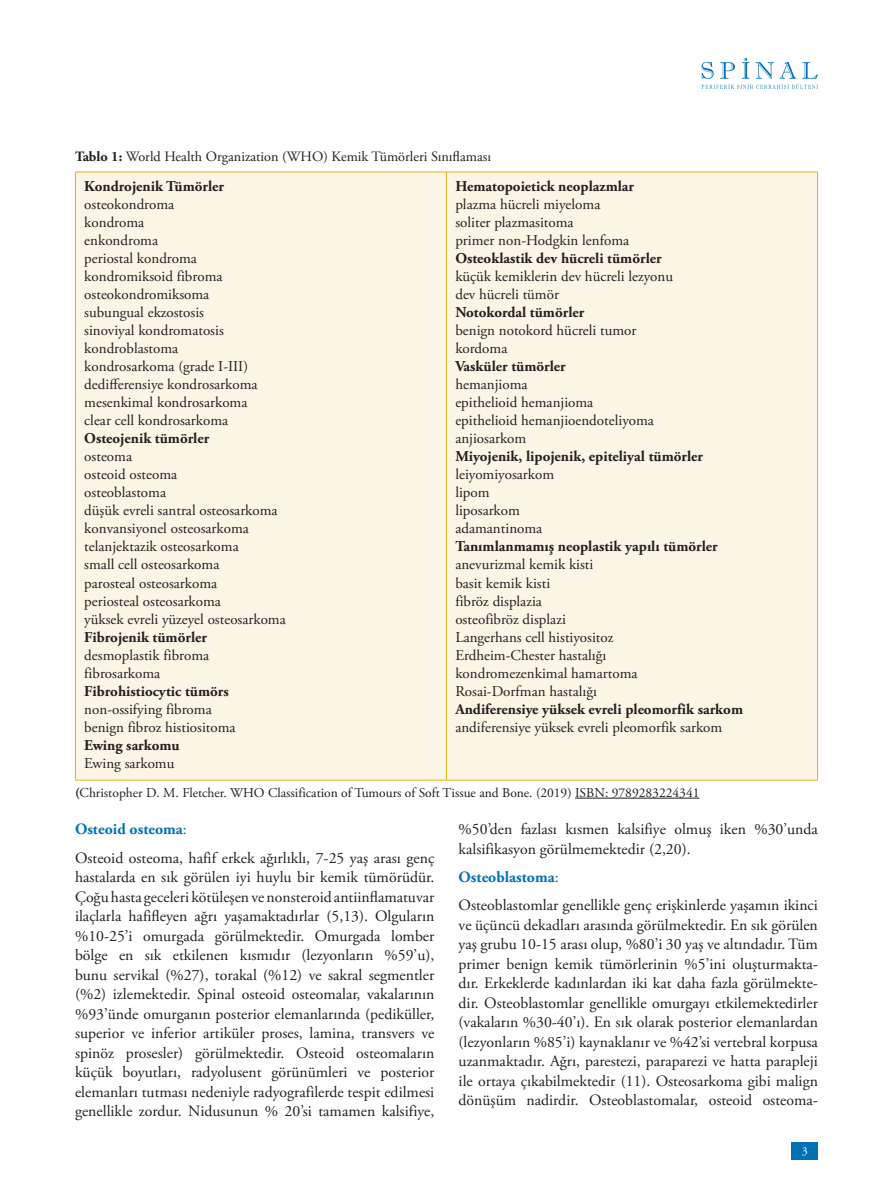
<style>
.page{position:relative;width:893px;height:1191px;background:#fff}
.page>*{position:absolute;margin:0;border:0;box-sizing:border-box;transform-origin:0 0}
.t1{font:15.75px/19.5px "Adobe Garamond Pro";color:#231f20}
.t2{font:15px/18px "Adobe Garamond Pro";color:#231f20}
.t3{font:700 15px "Adobe Garamond Pro";color:#231f20}
.t4{font:14.25px "Adobe Garamond Pro";color:#231f20}
.t5{font:13.5px "Adobe Garamond Pro";color:#231f20}
.t6{font:12px "Adobe Garamond Pro";color:#fff}
.s1{font-weight:700}
.s2{font-weight:700;color:#0072b4}
.s3{color:#0072b4}
</style>
<div class="page">
<div style="left:791px;top:1141px;width:27px;height:18px;background:#0072b4"></div>
<svg style="left:701px;top:58px;width:117px;height:31px"></svg>
<hr style="left:575px;top:798px;width:124px;height:1px;background:#231f20">
<div style="left:76px;top:173px;width:741px;height:606px;background:#fbf5e5"></div>
<hr style="left:75px;top:172px;width:371px;height:1px;background:#e6b120">
<hr style="left:75px;top:172px;width:1px;height:607px;background:#e6b120">
<hr style="left:446px;top:172px;width:372px;height:1px;background:#e6b120">
<hr style="left:817px;top:172px;width:1px;height:607px;background:#e6b120">
<hr style="left:75px;top:779px;width:371px;height:1px;background:#e6b120">
<hr style="left:446px;top:779px;width:372px;height:1px;background:#e6b120">
<hr style="left:446px;top:172px;width:1px;height:607px;background:#e6b120">
<p class="t4" style="left:75px;top:148px;width:417px"><span class="s1">Tablo 1:</span> World Health Organization (WHO) Kemik Tümörleri Sınıflaması</p>
<p class="t3" style="left:84px;top:178px;width:141px">Kondrojenik Tümörler</p>
<p class="t2" style="left:84px;top:196px;width:175px">osteokondroma<br>kondroma<br>enkondroma<br>periostal kondroma kondromiksoid fibroma osteokondromiksoma subungual ekzostosis sinoviyal kondromatosis kondroblastoma kondrosarkoma (grade I-III) dedifferensiye kondrosarkoma mesenkimal kondrosarkoma clear cell kondrosarkoma</p>
<p class="t3" style="left:84px;top:430px;width:127px">Osteojenik tümörler</p>
<p class="t2" style="left:84px;top:448px;width:203px">osteoma<br>osteoid osteoma<br>osteoblastoma<br>düşük evreli santral osteosarkoma konvansiyonel osteosarkoma telanjektazik osteosarkoma<br>small cell osteosarkoma<br>parosteal osteosarkoma<br>periosteal osteosarkoma<br>yüksek evreli yüzeyel osteosarkoma</p>
<p class="t3" style="left:84px;top:628px;width:124px">Fibrojenik tümörler</p>
<p class="t2" style="left:84px;top:646px;width:126px">desmoplastik fibroma fibrosarkoma</p>
<p class="t3" style="left:84px;top:682px;width:146px">Fibrohistiocytic tümörs</p>
<p class="t2" style="left:84px;top:700px;width:153px">non-ossifying fibroma benign fibroz histiositoma</p>
<p class="t3" style="left:84px;top:736px;width:97px">Ewing sarkomu</p>
<p class="t2" style="left:84px;top:754px;width:92px">Ewing sarkomu</p>
<p class="t3" style="left:455px;top:178px;width:180px">Hematopoietick neoplazmlar</p>
<p class="t2" style="left:455px;top:196px;width:175px">plazma hücreli miyeloma soliter plazmasitoma<br>primer non-Hodgkin lenfoma</p>
<p class="t3" style="left:455px;top:250px;width:208px">Osteoklastik dev hücreli tümörler</p>
<p class="t2" style="left:455px;top:268px;width:219px">küçük kemiklerin dev hücreli lezyonu dev hücreli tümör</p>
<p class="t3" style="left:455px;top:304px;width:130px">Notokordal tümörler</p>
<p class="t2" style="left:455px;top:322px;width:183px">benign notokord hücreli tumor kordoma</p>
<p class="t3" style="left:455px;top:358px;width:112px">Vasküler tümörler</p>
<p class="t2" style="left:455px;top:376px;width:200px">hemanjioma<br>epithelioid hemanjioma epithelioid hemanjioendoteliyoma anjiosarkom</p>
<p class="t3" style="left:455px;top:448px;width:249px">Miyojenik, lipojenik, epiteliyal tümörler</p>
<p class="t2" style="left:455px;top:466px;width:100px">leiyomiyosarkom lipom liposarkom adamantinoma</p>
<p class="t3" style="left:455px;top:538px;width:264px">Tanımlanmamış neoplastik yapılı tümörler</p>
<p class="t2" style="left:455px;top:556px;width:184px">anevurizmal kemik kisti<br>basit kemik kisti<br>fibröz displazia<br>osteofibröz displazi<br>Langerhans cell histiyositoz<br>Erdheim-Chester hastalığı kondromezenkimal hamartoma<br>Rosai-Dorfman hastalığı</p>
<p class="t3" style="left:455px;top:700px;width:289px">Andiferensiye yüksek evreli pleomorfik sarkom</p>
<p class="t2" style="left:455px;top:718px;width:269px">andiferensiye yüksek evreli pleomorfik sarkom</p>
<p class="t5" style="left:75px;top:784px;width:626px"><span class="s1">(</span>Christopher D. M. Fletcher. WHO Classification of Tumours of Soft Tissue and Bone. (2019) ISBN: 9789283224341</p>
<p class="t1" style="left:75px;top:816px;width:361px;line-height:28px"><span class="s2">Osteoid osteoma</span><span class="s3">:<br></span>Osteoid osteoma, hafif erkek ağırlıklı, 7-25 yaş arası genç</p>
<p class="t1" style="left:75px;top:867px;width:361px;text-align:justify">hastalarda en sık görülen iyi huylu bir kemik tümörüdür.<br>Çoğu hasta geceleri kötüleşen ve nonsteroid antiinflamatuvar ilaçlarla hafifleyen ağrı yaşamaktadırlar (5,13). Olguların %10-25’i omurgada görülmektedir. Omurgada lomber bölge en sık etkilenen kısmıdır (lezyonların %59’u), bunu servikal (%27), torakal (%12) ve sakral segmentler (%2) izlemektedir. Spinal osteoid osteomalar, vakalarının %93’ünde omurganın posterior elemanlarında (pediküller, superior ve inferior artiküler proses, lamina, transvers ve spinöz prosesler) görülmektedir. Osteoid osteomaların küçük boyutları, radyolusent görünümleri ve posterior elemanları tutması nedeniyle radyografilerde tespit edilmesi genellikle zordur. Nidusunun % 20’si tamamen kalsifiye,</p>
<p class="t1" style="left:459px;top:820px;width:361px">%50’den fazlası kısmen kalsifiye olmuş iken %30’unda kalsifikasyon görülmemektedir (2,20).</p>
<p class="t1" style="left:459px;top:863px;width:361px;line-height:28px"><span class="s2">Osteoblastoma</span><span class="s3">:<br></span>Osteoblastomlar genellikle genç erişkinlerde yaşamın ikinci</p>
<p class="t1" style="left:459px;top:915px;width:361px;text-align:justify">ve üçüncü dekadları arasında görülmektedir. En sık görülen yaş grubu 10-15 arası olup, %80’i 30 yaş ve altındadır. Tüm primer benign kemik tümörlerinin %5’ini oluşturmakta&shy;dır. Erkeklerde kadınlardan iki kat daha fazla görülmekte&shy;dir. Osteoblastomlar genellikle omurgayı etkilemektedirler (vakaların %30-40’ı). En sık olarak posterior elemanlardan (lezyonların %85’i) kaynaklanır ve %42’si vertebral korpusa uzanmaktadır. Ağrı, parestezi, paraparezi ve hatta parapleji ile ortaya çıkabilmektedir (11). Osteosarkoma gibi malign dönüşüm nadirdir. Osteoblastomalar, osteoid osteoma-</p>
<p class="t6" style="left:802px;top:1143px;width:7px">3</p>
</div>
